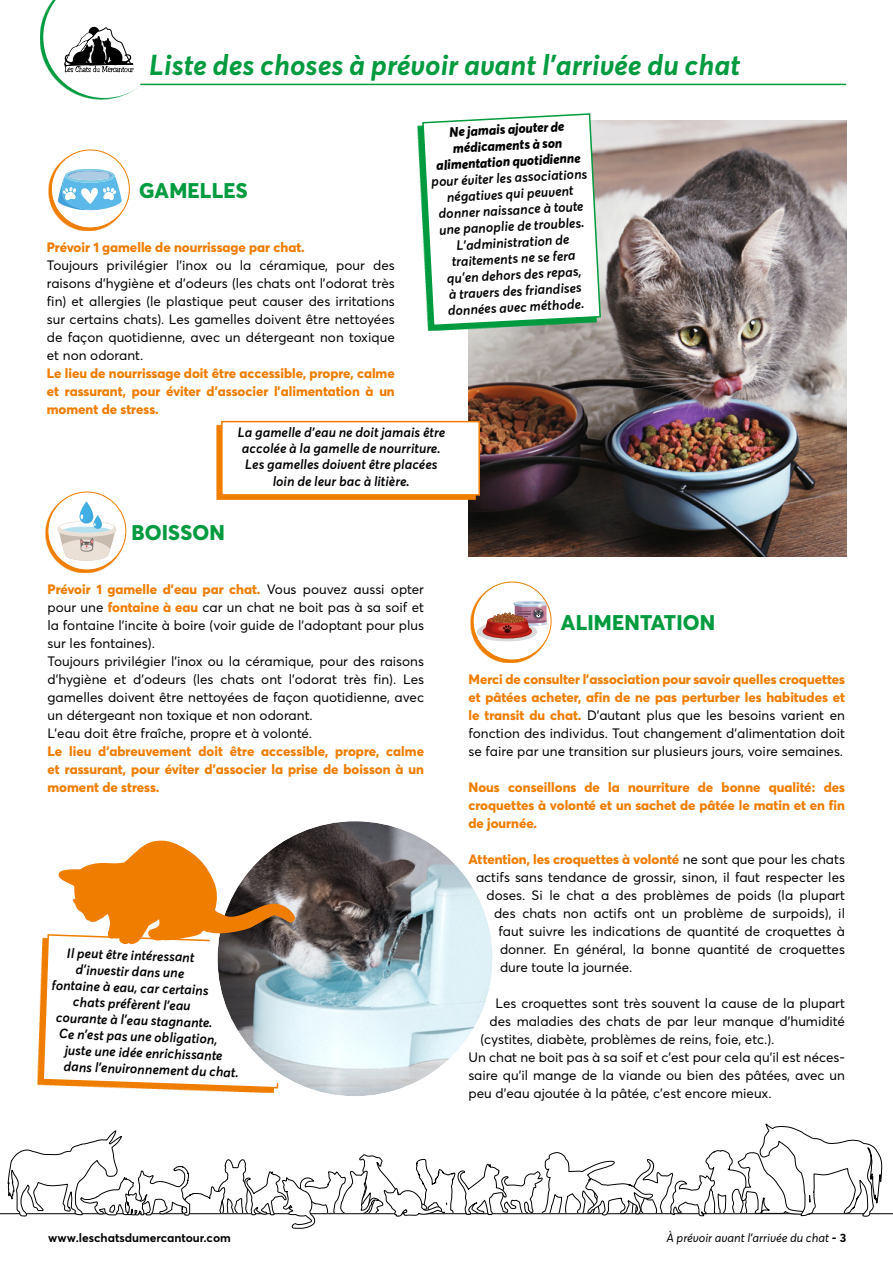
<style>
.page{position:relative;width:893px;height:1263px;background:#fff}
.page>*{position:absolute;margin:0;border:0;box-sizing:border-box;transform-origin:0 0}
.t1{font:italic 700 28.5px "Averta";color:#009b3e}
.sujet_K_couleur{font:800 21px "Averta";letter-spacing:.01em;color:#009b3e}
.texte_courant{font:13.5px/18px "Averta";color:#000;text-align:justify}
.texte_post-it{font:italic 600 13.5px/16.2px "Averta";color:#000;text-align:center}
.texte_courant-2{font:800 13.5px/18px "Averta";color:#ef7d00;text-align:justify}
.t2{font:italic 12px "Averta";color:#000}
.t3{font:700 12px "Averta";color:#000}
.s1{font-weight:800}
.s2{font-weight:800;color:#ef7d00}
.s3{font-weight:400;color:#000}
.s4{font-weight:700;font-style:normal}
</style>
<div class="page">
<svg style="left:0;top:1123px;width:893px;height:106px"></svg>
<img style="left:468px;top:120px;width:378px;height:437px">
<svg style="left:40px;top:17px;width:75px;height:83px"></svg>
<svg style="left:43px;top:0;width:122px;height:98px"></svg>
<hr style="left:140px;top:84px;width:706px;height:1px;background:#009b3e">
<svg style="left:45px;top:493px;width:79px;height:80px"></svg>
<div style="left:48px;top:492px;width:78px;height:78px;background:#fff;border-radius:50%"></div>
<svg style="left:57px;top:502px;width:60px;height:59px"></svg>
<div style="left:48px;top:492px;width:78px;height:78px;border:1px solid #ef7d00;border-radius:50%"></div>
<div style="left:216px;top:425px;width:260px;height:75px;background:#ef7d00"></div>
<div style="left:222px;top:422px;width:257px;height:73px;background:#fff"></div>
<div style="left:221px;top:421px;width:259px;height:75px;border:2px solid #ef7d00"></div>
<svg style="left:38px;top:951px;width:236px;height:142px"></svg>
<svg style="left:417px;top:125px;width:180px;height:206px"></svg>
<svg style="left:421px;top:113px;width:181px;height:214px"></svg>
<img style="left:218px;top:821px;width:275px;height:275px;border-radius:138px">
<div style="left:209px;top:812px;width:293px;height:293px;border:9px solid #fff;border-radius:50%"></div>
<svg style="left:48px;top:151px;width:80px;height:80px"></svg>
<div style="left:51px;top:150px;width:78px;height:78px;background:#fff;border-radius:50%"></div>
<div style="left:57px;top:199px;width:67px;height:10px;background:#f5f5fa;border-radius:50%"></div>
<svg style="left:58px;top:169px;width:64px;height:42px"></svg>
<div style="left:51px;top:150px;width:79px;height:78px;border:1px solid #ef7d00;border-radius:50%"></div>
<svg style="left:470px;top:583px;width:80px;height:80px"></svg>
<div style="left:473px;top:582px;width:78px;height:78px;background:#fff;border-radius:50%"></div>
<hr style="left:516px;top:601px;width:29px;height:3px;background:#bdcfe4;border-radius:50%">
<svg style="left:477px;top:622px;width:60px;height:19px"></svg>
<svg style="left:483px;top:602px;width:64px;height:36px"></svg>
<div style="left:473px;top:582px;width:78px;height:78px;border:1px solid #ef7d00;border-radius:50%"></div>
<svg style="left:42px;top:838px;width:257px;height:251px"></svg>
<h1 class="t1" style="left:149px;top:47px;width:593px">Liste des choses à prévoir avant l’arrivée du chat</h1>
<p class="sujet_K_couleur" style="left:139px;top:177px;width:110px">GAMELLES</p>
<p class="texte_courant-2" style="left:47px;top:238px;width:260px">Prévoir 1 gamelle de nourrissage par chat.</p>
<p class="texte_courant" style="left:47px;top:256px;width:350px">Toujours privilégier l’inox ou la céramique, pour des raisons d’hygiène et d’odeurs (les chats ont l’odorat très fin) et allergies (le plastique peut causer des irritations sur certains chats). Les gamelles doivent être nettoyées de façon quotidienne, avec un détergeant non toxique et non odorant.</p>
<p class="texte_courant-2" style="left:47px;top:364px;width:350px">Le lieu de nourrissage doit être accessible, propre, calme et rassurant, pour éviter d’associer l’alimentation à un moment de stress.</p>
<p class="texte_post-it" style="left:428px;top:126px;width:158px;rotate:-3deg"><span class="s1">Ne jamais ajouter de médicaments à son alimentation quotidienne </span>pour éviter les associations négatives qui peuvent donner naissance à toute une panoplie de troubles.<br>L’administration de traitements ne se fera qu’en dehors des repas,<br>à travers des friandises données avec méthode.</p>
<p class="texte_post-it" style="left:237px;top:425px;width:209px">La gamelle d’eau ne doit jamais être accolée à la gamelle de nourriture.<br>Les gamelles doivent être placées loin de leur bac à litière.</p>
<p class="sujet_K_couleur" style="left:131px;top:519px;width:95px">BOISSON</p>
<p class="texte_courant" style="left:48px;top:580px;width:378px"><span class="s2">Prévoir 1 gamelle d’eau par chat.</span> Vous pouvez aussi opter pour une <span class="s2">fontaine à eau</span> car un chat ne boit pas à sa soif et la fontaine l’incite à boire (voir guide de l’adoptant pour plus sur les fontaines).</p>
<p class="texte_courant" style="left:48px;top:652px;width:378px">Toujours privilégier l’inox ou la céramique, pour des raisons d’hygiène et d’odeurs (les chats ont l’odorat très fin). Les gamelles doivent être nettoyées de façon quotidienne, avec un détergeant non toxique et non odorant.</p>
<p class="texte_courant" style="left:48px;top:724px;width:266px">L’eau doit être fraîche, propre et à volonté.</p>
<p class="texte_courant-2" style="left:48px;top:742px;width:378px">Le lieu d’abreuvement doit être accessible, propre, calme et rassurant, pour éviter d’associer la prise de boisson à un moment de stress.</p>
<p class="texte_post-it" style="left:67px;top:945px;width:129px;rotate:2deg">Il peut être intéressant</p>
<p class="texte_post-it" style="left:76px;top:962px;width:110px;rotate:2deg">d’investir dans une</p>
<p class="texte_post-it" style="left:52px;top:977px;width:159px;rotate:2deg">fontaine à eau, car certains</p>
<p class="texte_post-it" style="left:73px;top:994px;width:119px;rotate:2deg">chats préfèrent l’eau</p>
<p class="texte_post-it" style="left:56px;top:1010px;width:159px;rotate:2deg">courante à l’eau stagnante.</p>
<p class="texte_post-it" style="left:59px;top:1026px;width:160px;rotate:2deg">Ce n’est pas une obligation,</p>
<p class="texte_post-it" style="left:65px;top:1043px;width:159px;rotate:2deg">juste une idée enrichissante</p>
<p class="texte_post-it" style="left:64px;top:1059px;width:177px;rotate:2deg">dans l’environnement du chat.</p>
<p class="sujet_K_couleur" style="left:561px;top:609px;width:156px">ALIMENTATION</p>
<p class="texte_courant" style="left:468px;top:670px;width:378px"><span class="s2">Merci de consulter l’association pour savoir quelles croquettes et pâtées acheter, afin de ne pas perturber les habitudes et le transit du chat.</span> D’autant plus que les besoins varient en fonction des individus. Tout changement d’alimentation doit se faire par une transition sur plusieurs jours, voire semaines.</p>
<p class="texte_courant-2" style="left:468px;top:778px;width:378px">Nous conseillons de la nourriture de bonne qualité : des croquettes à volonté et un sachet de pâtée le matin et en fin de journée.</p>
<p class="texte_courant-2" style="left:468px;top:850px;width:378px">Attention, les croquettes à volonté <span class="s3">ne sont que pour les chats</span></p>
<p class="texte_courant" style="left:476px;top:868px;width:371px">actifs sans tendance de grossir, sinon, il faut respecter les</p>
<p class="texte_courant" style="left:486px;top:886px;width:360px">doses. Si le chat a des problèmes de poids (la plupart</p>
<p class="texte_courant" style="left:494px;top:904px;width:352px">des chats non actifs ont un problème de surpoids), il</p>
<p class="texte_courant" style="left:498px;top:922px;width:348px">faut suivre les indications de quantité de croquettes à</p>
<p class="texte_courant" style="left:500px;top:940px;width:346px">donner. En général, la bonne quantité de croquettes</p>
<p class="texte_courant" style="left:500px;top:958px;width:134px">dure toute la journée.</p>
<p class="texte_courant" style="left:495px;top:994px;width:351px">Les croquettes sont très souvent la cause de la plupart</p>
<p class="texte_courant" style="left:489px;top:1012px;width:357px">des maladies des chats de par leur manque d’humidité</p>
<p class="texte_courant" style="left:480px;top:1030px;width:295px">(cystites, diabète, problèmes de reins, foie, etc.).</p>
<p class="texte_courant" style="left:468px;top:1048px;width:378px">Un chat ne boit pas à sa soif et c’est pour cela qu’il est néces&shy;saire qu’il mange de la viande ou bien des pâtées, avec un peu d’eau ajoutée à la pâtée, c’est encore mieux.</p>
<p class="t3" style="left:48px;top:1230px;width:184px">www.leschatsdumercantour.com</p>
<p class="t2" style="left:666px;top:1230px;width:181px">À prévoir avant l’arrivée du chat <span class="s4">- 3</span></p>
</div>
